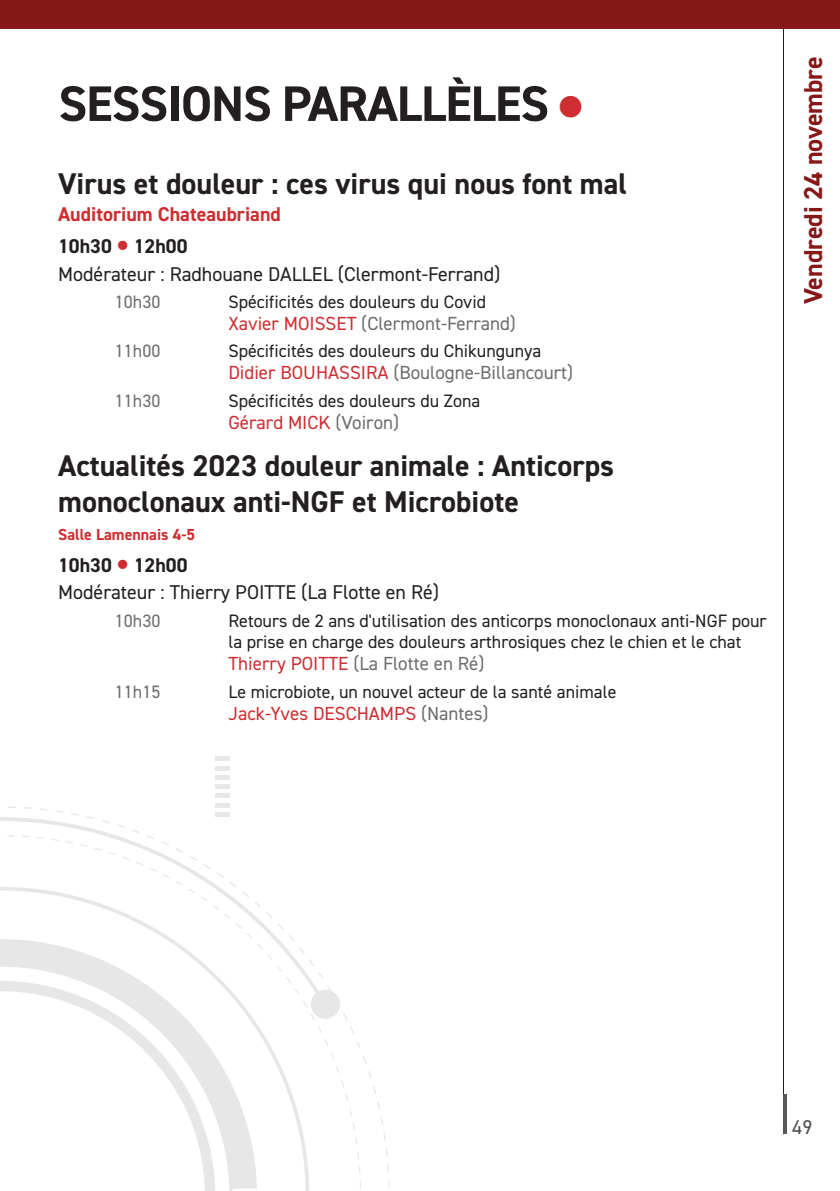
<style>
.page{position:relative;width:840px;height:1191px;background:#fff}
.page>*{position:absolute;margin:0;border:0;box-sizing:border-box;transform-origin:0 0}
.t1{font:700 50px "DIN2014";letter-spacing:-.02em;color:#231f20}
.Titre_de_la_session{font:700 30px/36px "DIN2014";color:#231f20}
.t2{font:700 26px "DIN2014";color:#871818}
.Coordonnateur___Modérateur{font:20px "DIN2014";color:#231f20}
.Salle{font:700 20px "DIN2014";color:#ce2e31}
.Horaire_de_la_session{font:700 20px "DIN2014";color:#231f20}
.t3{font:20px "DIN2014";color:#4b4c4d}
.Intervenant{font:19px "DIN2014";color:#6c6d70}
.Intervenant-2{font:19px "DIN2014";color:#ce2e31}
.Horaire___titre_de_l_intervention{font:18px/21.6px "DIN2014";color:#231f20}
.Horaire___titre_de_l_intervention-2{font:18px "DIN2014";color:#6c6d70}
.Salle-2{font:700 16px "DIN2014";color:#ce2e31}
.s1{color:#ce2e31}
.s2{font-size:40px;color:#ce2e31}
.s3{color:#6c6d70}
</style>
<div class="page">
<hr style="left:782px;top:0;width:1px;height:1134px;background:#231f20">
<svg style="left:782px;top:1094px;width:4px;height:40px"></svg>
<div style="left:0;top:0;width:839px;height:28px;background:#871818"></div>
<svg style="left:0;top:806px;width:389px;height:385px"></svg>
<div style="left:311px;top:989px;width:29px;height:29px;background:#e7e7e7;border-radius:50%"></div>
<hr style="left:216px;top:812px;width:14px;height:4px;background:#e7e7e7">
<hr style="left:216px;top:803px;width:14px;height:4px;background:#e7e7e7">
<hr style="left:216px;top:794px;width:14px;height:4px;background:#e7e7e7">
<hr style="left:216px;top:784px;width:14px;height:4px;background:#e7e7e7">
<hr style="left:216px;top:775px;width:14px;height:4px;background:#e7e7e7">
<hr style="left:216px;top:766px;width:14px;height:4px;background:#e7e7e7">
<div style="left:216px;top:756px;width:14px;height:5px;background:#e7e7e7"></div>
<svg style="left:0;top:939px;width:257px;height:249px"></svg>
<p class="t1" style="left:58px;top:70px;width:525px">SESSIONS PARALLÈLES <span class="s1">●</span></p>
<p class="Titre_de_la_session" style="left:58px;top:165px;width:570px">Virus et douleur : ces virus qui nous font mal</p>
<p class="Salle" style="left:58px;top:201px;width:224px">Auditorium Chateaubriand</p>
<p class="Horaire_de_la_session" style="left:58px;top:233px;width:131px">10h30 <span class="s2">•</span> 12h00</p>
<p class="Coordonnateur___Modérateur" style="left:58px;top:261px;width:443px">Modérateur : Radhouane DALLEL (Clermont-Ferrand)</p>
<p class="Horaire___titre_de_l_intervention-2" style="left:115px;top:291px;width:47px">10h30</p>
<p class="Horaire___titre_de_l_intervention" style="left:228px;top:291px;width:259px">Spécificités des douleurs du Covid</p>
<p class="Intervenant" style="left:228px;top:312px;width:289px"><span class="s1">Xavier MOISSET</span> (Clermont-Ferrand)</p>
<p class="Horaire___titre_de_l_intervention-2" style="left:115px;top:340px;width:47px">11h00</p>
<p class="Horaire___titre_de_l_intervention" style="left:228px;top:340px;width:314px">Spécificités des douleurs du Chikungunya</p>
<p class="Intervenant" style="left:228px;top:361px;width:346px"><span class="s1">Didier BOUHASSIRA</span> (Boulogne-Billancourt)</p>
<p class="Horaire___titre_de_l_intervention-2" style="left:115px;top:389px;width:47px">11h30</p>
<p class="Horaire___titre_de_l_intervention" style="left:228px;top:389px;width:253px">Spécificités des douleurs du Zona</p>
<p class="Intervenant-2" style="left:228px;top:410px;width:172px">Gérard MICK <span class="s3">(Voiron)</span></p>
<p class="Titre_de_la_session" style="left:58px;top:447px;width:557px">Actualités 2023 douleur animale : Anticorps monoclonaux anti-NGF et Microbiote</p>
<p class="Salle-2" style="left:58px;top:523px;width:138px">Salle Lamennais 4-5</p>
<p class="Horaire_de_la_session" style="left:58px;top:551px;width:131px">10h30 <span class="s2">•</span> 12h00</p>
<p class="Coordonnateur___Modérateur" style="left:58px;top:580px;width:382px">Modérateur : Thierry POITTE (La Flotte en Ré)</p>
<p class="Horaire___titre_de_l_intervention-2" style="left:115px;top:609px;width:47px">10h30</p>
<p class="Horaire___titre_de_l_intervention" style="left:228px;top:609px;width:539px">Retours de 2 ans d'utilisation des anticorps monoclonaux anti-NGF pour la prise en charge des douleurs arthrosiques chez le chien et le chat</p>
<p class="Intervenant" style="left:228px;top:652px;width:257px"><span class="s1">Thierry POITTE</span> (La Flotte en Ré)</p>
<p class="Horaire___titre_de_l_intervention-2" style="left:115px;top:680px;width:47px">11h15</p>
<p class="Horaire___titre_de_l_intervention" style="left:228px;top:680px;width:389px">Le microbiote, un nouvel acteur de la santé animale</p>
<p class="Intervenant-2" style="left:228px;top:701px;width:261px">Jack-Yves DESCHAMPS <span class="s3">(Nantes)</span></p>
<h3 class="t2" style="left:795px;top:304px;width:249px;rotate:-90deg">Vendredi 24 novembre</h3>
<p class="t3" style="left:791px;top:1114px;width:21px">49</p>
</div>
